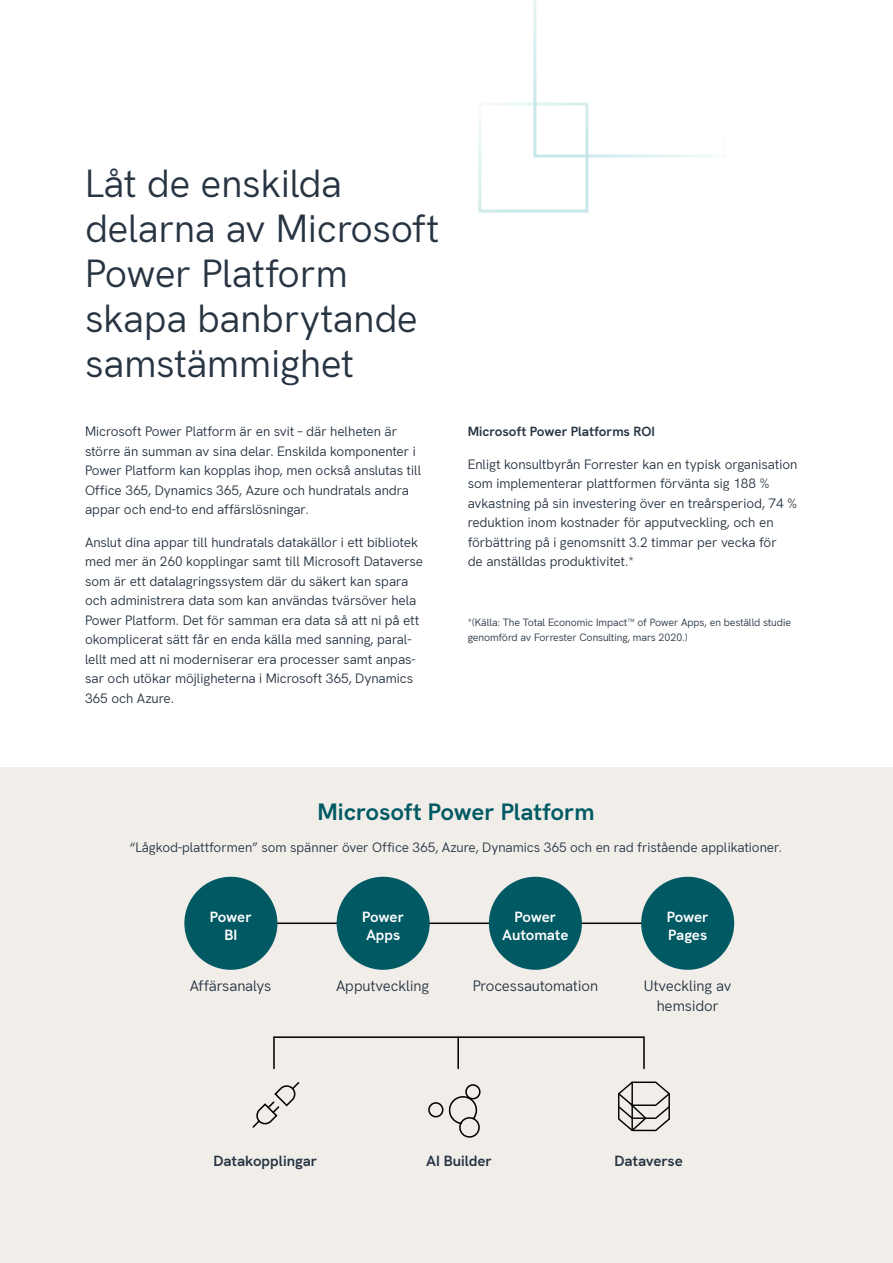
<style>
.page{position:relative;width:893px;height:1263px;background:#fff}
.page>*{position:absolute;margin:0;border:0;box-sizing:border-box;transform-origin:0 0}
.t1{font:39px/45px "Hanken Grotesk";letter-spacing:-.01em;color:#273442}
.t2{font:700 24px "Hanken Grotesk";letter-spacing:-.005em;color:#005963}
.t3{font:15px/19.5px "Hanken Grotesk";letter-spacing:-.01em;color:#273442;text-align:center}
.t4{font:700 15px/18px "Hanken Grotesk";letter-spacing:-.015em;color:#fff;text-align:center}
.t5{font:700 15px "Hanken Grotesk";letter-spacing:-.005em;color:#273442}
.t6{font:13.5px/19.5px "Hanken Grotesk";letter-spacing:-.005em;color:#273442}
.t7{font:700 13.5px "Hanken Grotesk";letter-spacing:-.005em;color:#273442}
.t8{font:10.5px/15px "Hanken Grotesk";letter-spacing:-.01em;color:#273442}
</style>
<div class="page">
<svg style="left:533px;top:0;width:181px;height:158px"></svg>
<div style="left:478px;top:103px;width:110px;height:110px;border:3px solid #c2e6e6"></div>
<div style="left:0;top:767px;width:893px;height:496px;background:#f1eeea"></div>
<hr style="left:273px;top:922px;width:426px;height:2px;background:#000">
<svg style="left:273px;top:1036px;width:372px;height:34px"></svg>
<hr style="left:457px;top:1037px;width:2px;height:31px;background:#000">
<svg style="left:252px;top:1082px;width:48px;height:46px"></svg>
<svg style="left:448px;top:1095px;width:32px;height:43px"></svg>
<div style="left:465px;top:1084px;width:16px;height:15px;border:2px solid #000;border-radius:50%"></div>
<div style="left:428px;top:1102px;width:15px;height:15px;border:2px solid #000;border-radius:50%"></div>
<svg style="left:618px;top:1081px;width:52px;height:51px"></svg>
<div style="left:184px;top:877px;width:93px;height:93px;background:#005963;border-radius:50%"></div>
<div style="left:337px;top:877px;width:93px;height:93px;background:#005963;border-radius:50%"></div>
<div style="left:641px;top:877px;width:93px;height:93px;background:#005963;border-radius:50%"></div>
<div style="left:489px;top:877px;width:93px;height:93px;background:#005963;border-radius:50%"></div>
<h1 class="t1" style="left:85px;top:158px;width:356px">Låt de enskilda delarna av Microsoft<br>Power Platform skapa banbrytande samstämmighet</h1>
<p class="t6" style="left:85px;top:421px;width:338px">Microsoft Power Platform är en svit – där helheten är större än summan av sina delar. Enskilda komponenter i Power Platform kan kopplas ihop, men också anslutas till Office 365, Dynamics 365, Azure och hundratals andra appar och end-to end affärslösningar.</p>
<p class="t6" style="left:85px;top:531px;width:339px">Anslut dina appar till hundratals datakällor i ett bibliotek med mer än 260 kopplingar samt till Microsoft Dataverse som är ett datalagringssystem där du säkert kan spara och administrera data som kan användas tvärsöver hela Power Platform. Det för samman era data så att ni på ett okomplicerat sätt får en enda källa med sanning, paral&shy;lellt med att ni moderniserar era processer samt anpas&shy;sar och utökar möjligheterna i Microsoft 365, Dynamics 365 och Azure.</p>
<p class="t7" style="left:468px;top:421px;width:189px">Microsoft Power Platforms ROI</p>
<p class="t6" style="left:468px;top:453px;width:331px">Enligt konsultbyrån Forrester kan en typisk organisation som implementerar plattformen förvänta sig 188 % avkastning på sin investering över en treårsperiod, 74 % reduktion inom kostnader för apputveckling, och en förbättring på i genomsnitt 3.2 timmar per vecka för<br>de anställdas produktivitet.*</p>
<p class="t8" style="left:468px;top:614px;width:325px">*(Källa: The Total Economic Impact™ of Power Apps, en beställd studie genomförd av Forrester Consulting, mars 2020.)</p>
<h2 class="t2" style="left:317px;top:793px;width:279px">Microsoft Power Platform</h2>
<p class="t6" style="left:130px;top:836px;width:654px">“Lågkod-plattformen” som spänner över Office 365, Azure, Dynamics 365 och en rad fristående applikationer.</p>
<p class="t4" style="left:210px;top:906px;width:43px">Power<br>BI</p>
<p class="t4" style="left:362px;top:906px;width:43px;text-align:left">Power<br>Apps</p>
<p class="t4" style="left:667px;top:906px;width:43px;text-align:left">Power<br>Pages</p>
<p class="t4" style="left:502px;top:906px;width:68px">Power<br>Automate</p>
<p class="t3" style="left:190px;top:975px;width:83px">Affärsanalys</p>
<p class="t3" style="left:336px;top:975px;width:94px">Apputveckling</p>
<p class="t3" style="left:644px;top:975px;width:89px">Utveckling av hemsidor</p>
<p class="t3" style="left:473px;top:975px;width:127px">Processautomation</p>
<p class="t5" style="left:214px;top:1149px;width:105px">Datakopplingar</p>
<p class="t5" style="left:426px;top:1149px;width:67px">AI Builder</p>
<p class="t5" style="left:614px;top:1149px;width:70px">Dataverse</p>
</div>
